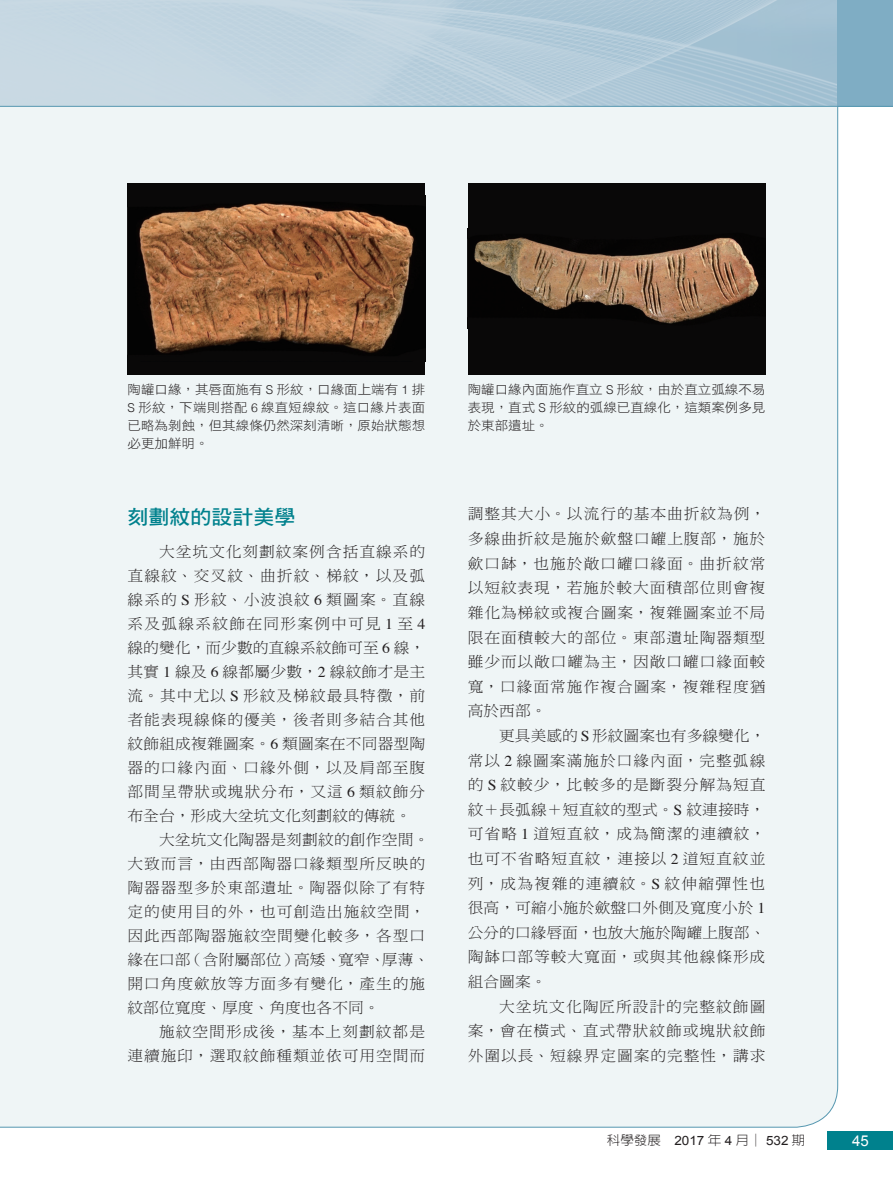
<style>
.page{position:relative;width:893px;height:1191px;background:#fff}
.page>*{position:absolute;margin:0;border:0;box-sizing:border-box;transform-origin:0 0}
.專題_內文大標{font:19.95px "DF Hei Std W7";color:#00818d;scale:1.05 1}
.A_內文{font:15px/24.6px "DF Ming Std W3";letter-spacing:.055em;color:#231f20;text-align:justify;scale:1.05 1}
.t1{font:15px "Arial";color:#fff}
.圖說{font:12.9px/18px "DF Hei Std W3";color:#231f20;text-align:justify;scale:1.05 1}
.t2{font:300 12.9px "AR New Hei B5";color:#231f20;scale:1.05 1}
.s1{font-family:"Helvetica";font-weight:300;font-size:12.3px}
.s2{font-family:"Times"}
.s3{font-family:"Arial";font-weight:400}
</style>
<div class="page">
<div style="left:838px;top:0;width:55px;height:106px;background:#7fadc4"></div>
<div style="left:0;top:107px;width:838px;height:1021px;background:#eff5f6"></div>
<hr style="left:0;top:106px;width:893px;height:1px;background:#5597b0">
<div style="left:828px;top:1131px;width:65px;height:18px;background:#00818d"></div>
<div style="left:128px;top:183px;width:297px;height:191px;background:#090808"></div>
<img style="left:139px;top:203px;width:275px;height:150px">
<div style="left:468px;top:183px;width:297px;height:191px;background:#090808"></div>
<img style="left:474px;top:237px;width:285px;height:87px">
<p class="圖說" style="left:128px;top:380px;width:285px">陶罐口緣，其唇面施有 <span class="s1">S</span> 形紋，口緣面上端有 <span class="s1">1</span> 排<span class="s1">S</span> 形紋，下端則搭配 <span class="s1">6</span> 線直短線紋。這口緣片表面已略為剝蝕，但其線條仍然深刻清晰，原始狀態想必更加鮮明。</p>
<p class="圖說" style="left:468px;top:380px;width:285px">陶罐口緣內面施作直立 <span class="s1">S</span> 形紋，由於直立弧線不易表現，直式 <span class="s1">S</span> 形紋的弧線已直線化，這類案例多見於東部遺址。</p>
<p class="專題_內文大標" style="left:128px;top:506px;width:161px">刻劃紋的設計美學</p>
<p class="A_內文" style="left:128px;top:539px;width:285px;line-height:24px;text-indent:31px">大坌坑文化刻劃紋案例含括直線系的直線紋、交叉紋、曲折紋、梯紋，以及弧線系的 <span class="s2">S</span> 形紋、小波浪紋 <span class="s2">6</span> 類圖案。直線系及弧線系紋飾在同形案例中可見 <span class="s2">1</span> 至 <span class="s2">4</span>線的變化，而少數的直線系紋飾可至 <span class="s2">6</span> 線，其實 <span class="s2">1</span> 線及 <span class="s2">6</span> 線都屬少數，<span class="s2">2</span> 線紋飾才是主流。其中尤以 <span class="s2">S</span> 形紋及梯紋最具特徵，前者能表現線條的優美，後者則多結合其他紋飾組成複雜圖案。<span class="s2">6</span> 類圖案在不同器型陶器的口緣內面、口緣外側，以及肩部至腹部間呈帶狀或塊狀分布，又這 <span class="s2">6</span> 類紋飾分布全台，形成大坌坑文化刻劃紋的傳統。</p>
<p class="A_內文" style="left:128px;top:827px;width:289px;line-height:24px;text-align:left;text-indent:31px">大坌坑文化陶器是刻劃紋的創作空間。大致而言，由西部陶器口緣類型所反映的陶器器型多於東部遺址。陶器似除了有特定的使用目的外，也可創造出施紋空間，因此西部陶器施紋空間變化較多，各型口緣在口部（含附屬部位）高矮、寬窄、厚薄、開口角度歛放等方面多有變化，產生的施紋部位寬度、厚度、角度也各不同。</p>
<p class="A_內文" style="left:128px;top:1019px;width:285px;line-height:24px;text-align:right">施紋空間形成後，基本上刻劃紋都是<br>連續施印，選取紋飾種類並依可用空間而</p>
<p class="A_內文" style="left:468px;top:501px;width:285px">調整其大小。以流行的基本曲折紋為例，多線曲折紋是施於歛盤口罐上腹部，施於歛口缽，也施於敞口罐口緣面。曲折紋常以短紋表現，若施於較大面積部位則會複雜化為梯紋或複合圖案，複雜圖案並不局限在面積較大的部位。東部遺址陶器類型雖少而以敞口罐為主，因敞口罐口緣面較寬，口緣面常施作複合圖案，複雜程度猶高於西部。</p>
<p class="A_內文" style="left:468px;top:723px;width:285px;text-indent:31px">更具美感的 <span class="s2">S</span> 形紋圖案也有多線變化，常以 <span class="s2">2</span> 線圖案滿施於口緣內面，完整弧線的 <span class="s2">S</span> 紋較少，比較多的是斷裂分解為短直紋＋長弧線＋短直紋的型式。<span class="s2">S</span> 紋連接時，可省略 <span class="s2">1</span> 道短直紋，成為簡潔的連續紋，也可不省略短直紋，連接以 <span class="s2">2</span> 道短直紋並列，成為複雜的連續紋。<span class="s2">S</span> 紋伸縮彈性也很高，可縮小施於歛盤口外側及寬度小於 <span class="s2">1</span>公分的口緣唇面，也放大施於陶罐上腹部、陶缽口部等較大寬面，或與其他線條形成組合圖案。</p>
<p class="A_內文" style="left:468px;top:993px;width:285px;text-indent:31px">大坌坑文化陶匠所設計的完整紋飾圖案，會在橫式、直式帶狀紋飾或塊狀紋飾外圍以長、短線界定圖案的完整性，講求</p>
<p class="t2" style="left:607px;top:1134px;width:190px">科學發展 <span class="s3">2017</span> 年 <span class="s3">4</span> 月│ <span class="s3">532</span> 期</p>
<p class="t1" style="left:852px;top:1131px;width:18px">45</p>
</div>
